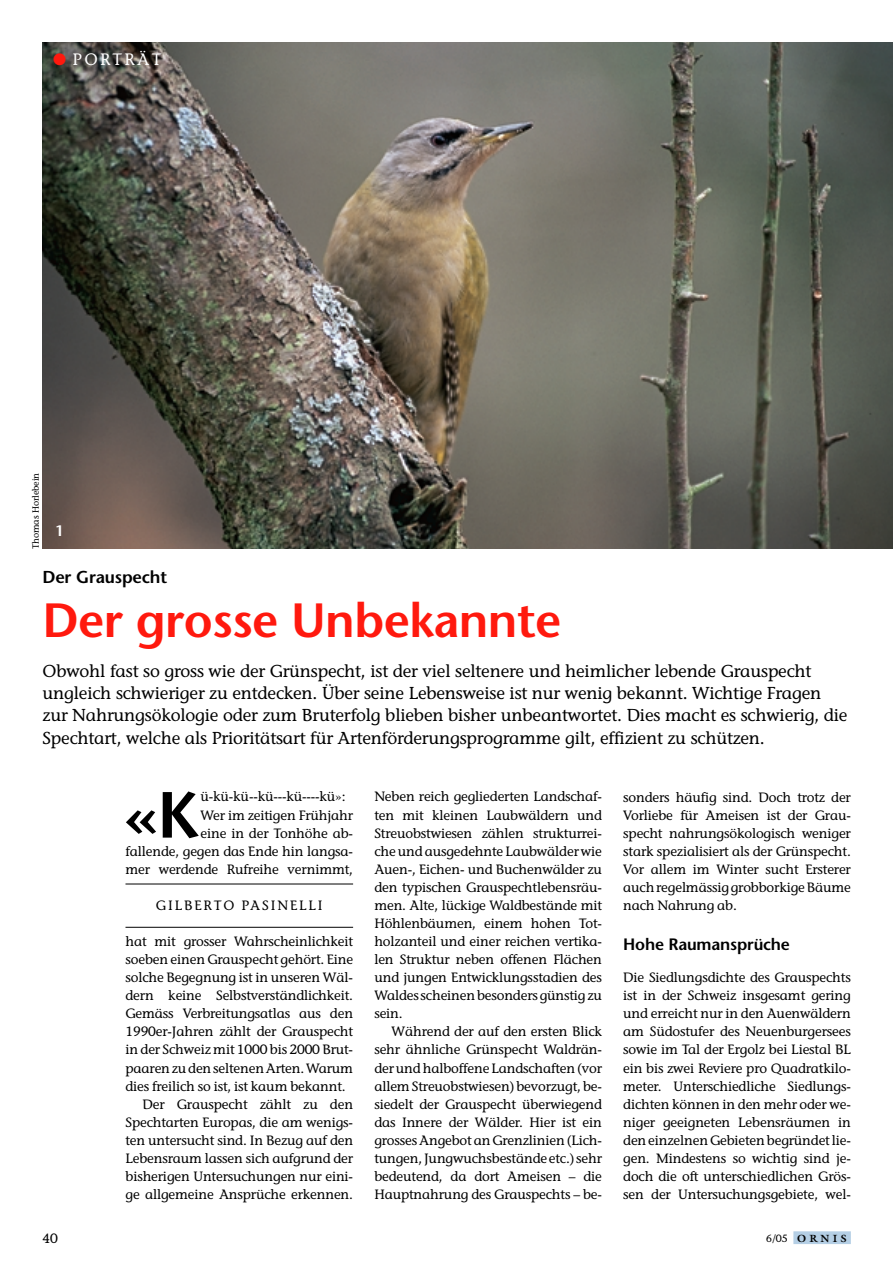
<style>
.page{position:relative;width:893px;height:1263px;background:#fff}
.page>*{position:absolute;margin:0;border:0;box-sizing:border-box;transform-origin:0 0}
.t1{font:600 65.1px "Stone Sans";color:#000}
.t2{font:600 48px "Stone Sans";letter-spacing:-.01em;color:#ff190e}
.t3{font:17.25px/22.4px "Stone Informal";letter-spacing:-.01em;color:#000}
.t4{font:600 17.25px "Stone Sans";letter-spacing:-.01em;color:#000}
.t5{font:600 16.5px "Stone Sans";letter-spacing:-.01em;color:#000}
.t6{font:16.5px "Stone Informal";letter-spacing:.14em;color:#fff}
.t7{font:600 15px "Stone Sans";color:#fff}
.t8{font:13.5px/18px "Stone Informal";letter-spacing:-.01em;color:#000;text-align:justify}
.t9{font:13.5px "Stone Informal";letter-spacing:.14em;color:#000}
.t10{font:700 10.5px "Galliard";letter-spacing:.3em;color:#000}
.t11{font:9px "Stone Informal";letter-spacing:-.01em;color:#000}
.s1{color:#ff190e}
.s2{font-family:"Stone Informal";font-weight:400}
</style>
<div class="page">
<div style="left:793px;top:1231px;width:57px;height:13px;background:#b5cfe5"></div>
<hr style="left:125px;top:884px;width:228px;height:1px;background:#000">
<hr style="left:125px;top:927px;width:228px;height:1px;background:#000">
<img style="left:43px;top:43px;width:849px;height:505px">
<p class="t6" style="left:53px;top:53px;width:110px"><span class="s1">●</span> PORTRÄT</p>
<p class="t11" style="left:32px;top:549px;width:78px;rotate:-90deg">Thomas Horlebein</p>
<p class="t7" style="left:55px;top:524px;width:10px">1</p>
<p class="t4" style="left:43px;top:571px;width:126px">Der Grauspecht</p>
<h2 class="t2" style="left:43px;top:602px;width:520px">Der grosse Unbekannte</h2>
<p class="t3" style="left:43px;top:661px;width:806px">Obwohl fast so gross wie der Grünspecht, ist der viel seltenere und heimlicher lebende Grauspecht ungleich schwieriger zu entdecken. Über seine Lebensweise ist nur wenig bekannt. Wichtige Fragen zur Nahrungsökologie oder zum Bruterfolg blieben bisher unbeantwortet. Dies macht es schwierig, die Spechtart, welche als Prioritätsart für Artenförderungsprogramme gilt, effizient zu schützen.</p>
<h1 class="t1" style="left:125px;top:790px;width:75px">«K</h1>
<p class="t8" style="left:200px;top:789px;width:147px">ü-kü-kü--kü---kü----kü»:</p>
<p class="t8" style="left:200px;top:807px;width:154px">Wer im zeitigen Frühjahr</p>
<p class="t8" style="left:200px;top:825px;width:154px">eine in der Tonhöhe ab-</p>
<p class="t8" style="left:125px;top:843px;width:229px">fallende, gegen das Ende hin langsa-</p>
<p class="t8" style="left:125px;top:861px;width:229px">mer werdende Rufreihe vernimmt,</p>
<p class="t9" style="left:156px;top:900px;width:168px">GILBERTO PASINELLI</p>
<p class="t8" style="left:125px;top:934px;width:229px">hat mit grosser Wahrscheinlichkeit</p>
<p class="t8" style="left:125px;top:952px;width:229px">soeben einen Grauspecht gehört. Eine</p>
<p class="t8" style="left:125px;top:970px;width:229px">solche Begegnung ist in unseren Wäl-</p>
<p class="t8" style="left:125px;top:988px;width:229px">dern keine Selbstverständlichkeit.</p>
<p class="t8" style="left:125px;top:1006px;width:229px">Gemäss Verbreitungsatlas aus den</p>
<p class="t8" style="left:125px;top:1024px;width:229px">1990er-Jahren zählt der Grauspecht</p>
<p class="t8" style="left:125px;top:1042px;width:229px">in der Schweiz mit 1000 bis 2000 Brut-</p>
<p class="t8" style="left:125px;top:1060px;width:229px">paaren zu den seltenen Arten. Warum</p>
<p class="t8" style="left:125px;top:1078px;width:222px">dies freilich so ist, ist kaum bekannt.</p>
<p class="t8" style="left:142px;top:1096px;width:212px">Der Grauspecht zählt zu den</p>
<p class="t8" style="left:125px;top:1114px;width:229px">Spechtarten Europas, die am wenigs-</p>
<p class="t8" style="left:125px;top:1133px;width:229px">ten untersucht sind. In Bezug auf den</p>
<p class="t8" style="left:125px;top:1151px;width:229px">Lebensraum lassen sich aufgrund der</p>
<p class="t8" style="left:125px;top:1169px;width:229px">bisherigen Untersuchungen nur eini-</p>
<p class="t8" style="left:125px;top:1187px;width:229px">ge allgemeine Ansprüche erkennen.</p>
<p class="t8" style="left:374px;top:789px;width:229px">Neben reich gegliederten Landschaf&shy;ten mit kleinen Laubwäldern und Streuobstwiesen zählen strukturrei&shy;che und ausgedehnte Laubwälder wie Auen-, Eichen- und Buchenwälder zu den typischen Grauspechtlebensräu&shy;men. Alte, lückige Waldbestände mit Höhlenbäumen, einem hohen Tot&shy;holzanteil und einer reichen vertika&shy;len Struktur neben offenen Flächen und jungen Entwicklungsstadien des Waldes scheinen besonders günstig zu sein.</p>
<p class="t8" style="left:374px;top:1024px;width:229px;text-indent:17px">Während der auf den ersten Blick sehr ähnliche Grünspecht Waldrän&shy;der und halboffene Landschaften (vor allem Streuobstwiesen) bevorzugt, be&shy;siedelt der Grauspecht überwiegend das Innere der Wälder. Hier ist ein grosses Angebot an Grenzlinien (Lich&shy;tungen, Jungwuchsbestände etc.) sehr bedeutend, da dort Ameisen – die Hauptnahrung des Grauspechts – be-</p>
<p class="t8" style="left:623px;top:789px;width:229px">sonders häufig sind. Doch trotz der Vorliebe für Ameisen ist der Grau&shy;specht nahrungsökologisch weniger stark spezialisiert als der Grünspecht.<br>Vor allem im Winter sucht Ersterer auch regelmässig grobborkige Bäume nach Nahrung ab.</p>
<p class="t5" style="left:623px;top:938px;width:168px">Hohe Raumansprüche</p>
<p class="t8" style="left:623px;top:970px;width:229px">Die Siedlungsdichte des Grauspechts ist in der Schweiz insgesamt gering und erreicht nur in den Auenwäldern am Südostufer des Neuenburgersees sowie im Tal der Ergolz bei Liestal BL ein bis zwei Reviere pro Quadratkilo&shy;meter. Unterschiedliche Siedlungs&shy;dichten können in den mehr oder we&shy;niger geeigneten Lebensräumen in den einzelnen Gebieten begründet lie&shy;gen. Mindestens so wichtig sind je&shy;doch die oft unterschiedlichen Grös&shy;sen der Untersuchungsgebiete, wel-</p>
<p class="t8" style="left:43px;top:1230px;width:17px">40</p>
<p class="t10" style="left:766px;top:1235px;width:82px"><span class="s2">6/05</span> ORNIS</p>
</div>
